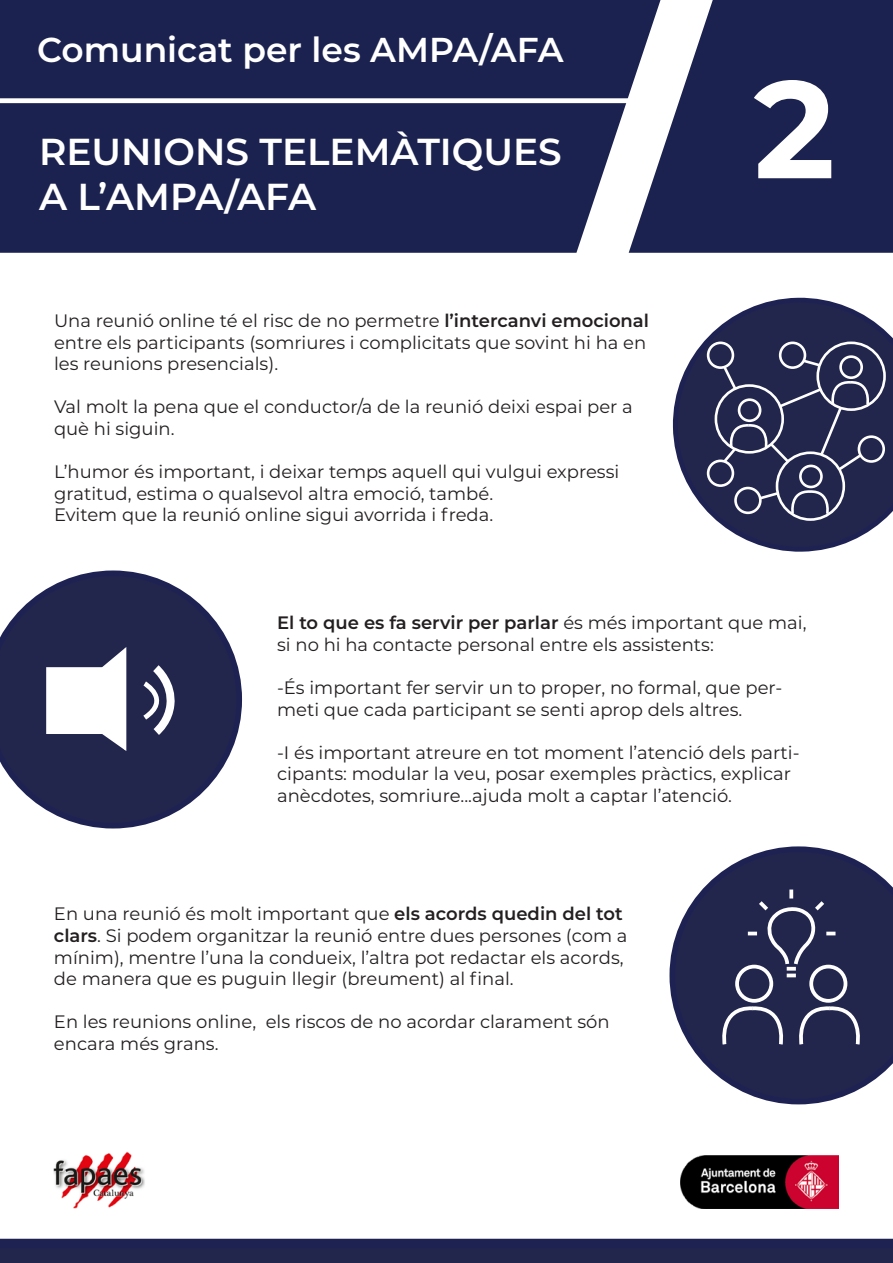
<style>
.page{position:relative;width:893px;height:1263px;background:#fff}
.page>*{position:absolute;margin:0;border:0;box-sizing:border-box;transform-origin:0 0}
.t1{font:700 138px "Montserrat";color:#fff}
.t2{font:600 37.5px "Montserrat";color:#fff}
.t3{font:600 34.5px "Montserrat";color:#fff}
.t4{font:18px/21.6px "Montserrat";color:#231f20}
.s1{font-weight:600}
</style>
<div class="page">
<div style="left:0;top:0;width:629px;height:253px;background:#1b224f"></div>
<svg style="left:629px;top:0;width:264px;height:253px;background:#3b4168"></svg>
<div style="left:0;top:98px;width:653px;height:5px;background:#fff"></div>
<svg style="left:672px;top:297px;width:221px;height:255px"></svg>
<svg style="left:0;top:570px;width:242px;height:258px"></svg>
<div style="left:0;top:1239px;width:893px;height:24px;background:#22264d"></div>
<svg style="left:669px;top:846px;width:224px;height:258px"></svg>
<svg style="left:718px;top:1005px;width:69px;height:43px;background:#404365"></svg>
<svg style="left:795px;top:1005px;width:69px;height:43px;background:#404365"></svg>
<div style="left:735px;top:965px;width:38px;height:38px;border:4px solid #fff;border-radius:50%"></div>
<div style="left:809px;top:965px;width:38px;height:38px;border:4px solid #fff;border-radius:50%"></div>
<svg style="left:748px;top:886px;width:87px;height:91px;background:#3d4163"></svg>
<div style="left:839px;top:355px;width:24px;height:24px;border:3px solid #fff;border-radius:50%"></div>
<svg style="left:789px;top:489px;width:42px;height:27px"></svg>
<div style="left:799px;top:465px;width:24px;height:23px;border:3px solid #fff;border-radius:50%"></div>
<div style="left:707px;top:341px;width:27px;height:28px;border:3px solid #fff;border-radius:50%"></div>
<div style="left:779px;top:341px;width:27px;height:28px;border:3px solid #fff;border-radius:50%"></div>
<div style="left:858px;top:435px;width:27px;height:28px;border:3px solid #fff;border-radius:50%"></div>
<div style="left:734px;top:487px;width:28px;height:27px;border:3px solid #fff;border-radius:50%"></div>
<div style="left:707px;top:459px;width:27px;height:28px;border:3px solid #fff;border-radius:50%"></div>
<div style="left:816px;top:341px;width:70px;height:70px;border:3px solid #fff;border-radius:50%"></div>
<div style="left:776px;top:451px;width:69px;height:70px;border:3px solid #fff;border-radius:50%"></div>
<svg style="left:757px;top:490px;width:24px;height:11px"></svg>
<svg style="left:721px;top:358px;width:150px;height:115px;background:#404365"></svg>
<div style="left:47px;top:668px;width:55px;height:65px;background:#fff"></div>
<div style="left:46px;top:667px;width:57px;height:67px;border:2px solid #fff"></div>
<svg style="left:101px;top:645px;width:27px;height:107px"></svg>
<svg style="left:138px;top:657px;width:38px;height:86px"></svg>
<img style="left:680px;top:1155px;width:159px;height:54px">
<img style="left:54px;top:1151px;width:91px;height:58px">
<p class="t3" style="left:37px;top:25px;width:528px">Comunicat per les AMPA/AFA</p>
<p class="t2" style="left:39px;top:126px;width:524px">REUNIONS TELEMÀTIQUES</p>
<p class="t2" style="left:39px;top:171px;width:278px">A L’AMPA/AFA</p>
<p class="t4" style="left:54px;top:309px;width:597px">Una reunió online té el risc de no permetre <span class="s1">l’intercanvi emocional </span>entre els participants (somriures i complicitats que sovint hi ha en les reunions presencials).</p>
<p class="t4" style="left:54px;top:396px;width:580px">Val molt la pena que el conductor/a de la reunió deixi espai per a què hi siguin.</p>
<p class="t4" style="left:54px;top:460px;width:567px">L’humor és important, i deixar temps aquell qui vulgui expressi gratitud, estima o qualsevol altra emoció, també.</p>
<p class="t4" style="left:54px;top:504px;width:441px">Evitem que la reunió online sigui avorrida i freda.</p>
<p class="t1" style="left:754px;top:30px;width:83px">2</p>
<p class="t4" style="left:277px;top:611px;width:531px"><span class="s1">El to que es fa servir per parlar</span> és més important que mai, si no hi ha contacte personal entre els assistents:</p>
<p class="t4" style="left:277px;top:676px;width:507px">-És important fer servir un to proper, no formal, que per&shy;meti que cada participant se senti aprop dels altres.</p>
<p class="t4" style="left:277px;top:741px;width:524px">-I és important atreure en tot moment l’atenció dels parti&shy;cipants: modular la veu, posar exemples pràctics, explicar anècdotes, somriure...ajuda molt a captar l’atenció.</p>
<p class="t4" style="left:54px;top:902px;width:575px">En una reunió és molt important que <span class="s1">els acords quedin del tot clars</span>. Si podem organitzar la reunió entre dues persones (com a mínim), mentre l’una la condueix, l’altra pot redactar els acords, de manera que es puguin llegir (breument) al final.</p>
<p class="t4" style="left:54px;top:1010px;width:557px">En les reunions online, els riscos de no acordar clarament són encara més grans.</p>
</div>
